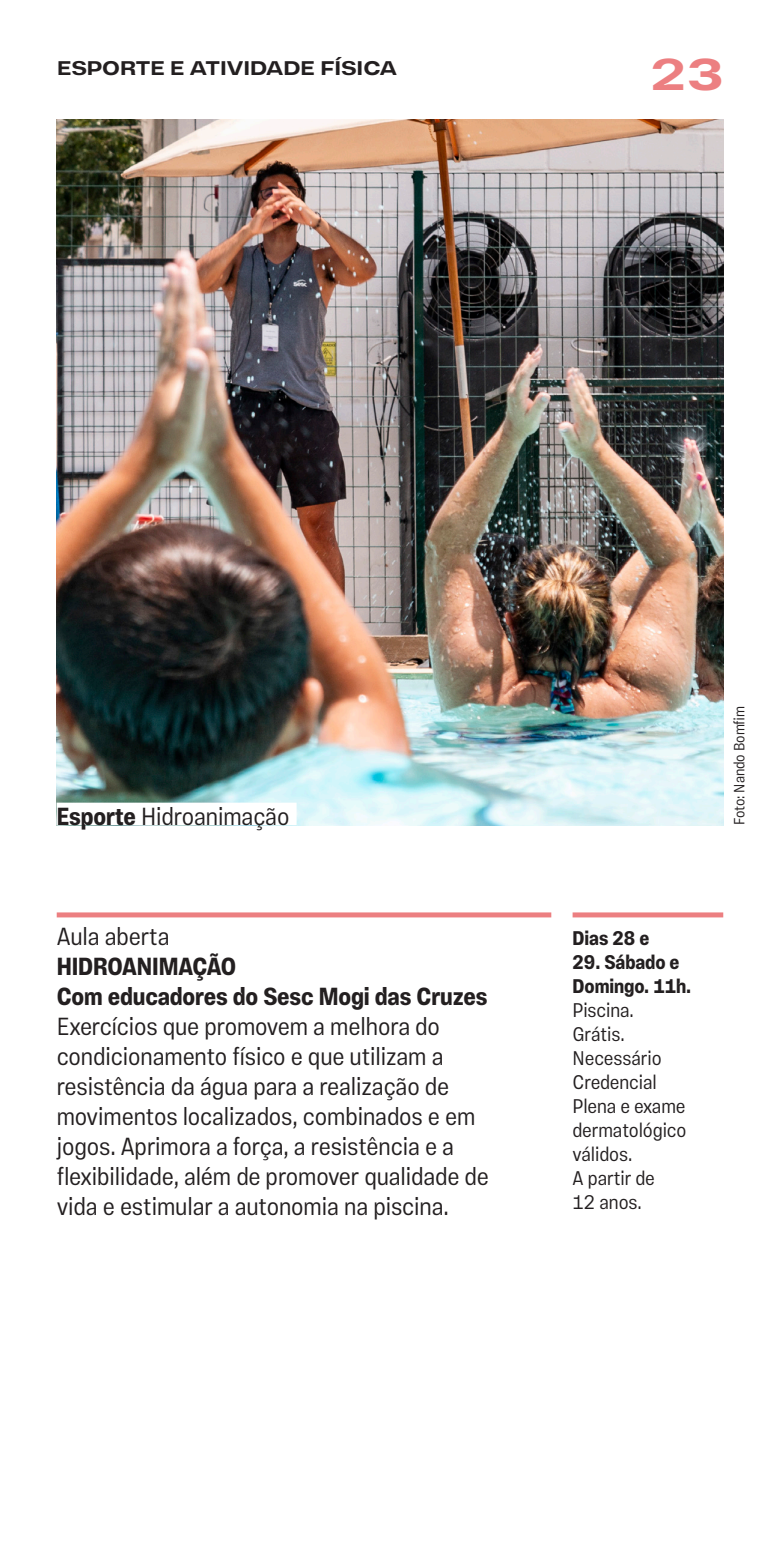
<style>
.page{position:relative;width:780px;height:1560px;background:#fff}
.page>*{position:absolute;margin:0;border:0;box-sizing:border-box;transform-origin:0 0}
.t1{font:700 45px "Vinila Extended";color:#ec7f81}
.sinopse{font:300 25px/30px "Vinila Condensed";letter-spacing:-.005em;color:#231f20}
.com{font:700 25px "Vinila Condensed";letter-spacing:-.005em;color:#231f20}
.legenda__texto{font:300 25px "Vinila Condensed";letter-spacing:-.005em;color:#231f20}
.titulo{font:700 25px "Vinila Condensed";letter-spacing:-.005em;color:#231f20}
.formato__linha2pt{font:300 25px "Vinila Condensed";letter-spacing:-.005em;color:#231f20}
.servico__texto{font:300 20px/24px "Vinila Condensed";letter-spacing:-.005em;color:#231f20}
.servico__data__linha2pt{font:700 20px/24px "Vinila Condensed";letter-spacing:-.005em;color:#231f20}
.chapeu{font:700 20px "Vinila Extended";letter-spacing:-.005em;color:#231f20}
.legenda__credito{font:300 15px "Vinila Condensed";letter-spacing:-.005em;color:#231f20}
.s1{font-weight:700}
</style>
<div class="page">
<div style="left:57px;top:912px;width:494px;height:5px;background:#ec7f81"></div>
<div style="left:572px;top:912px;width:151px;height:5px;background:#ec7f81"></div>
<img style="left:57px;top:120px;width:666px;height:705px">
<div style="left:57px;top:802px;width:239px;height:23px;background:#fff"></div>
<p class="chapeu" style="left:57px;top:56px;width:341px">ESPORTE E ATIVIDADE FÍSICA</p>
<h1 class="t1" style="left:650px;top:47px;width:75px">23</h1>
<p class="legenda__texto" style="left:57px;top:801px;width:234px"><span class="s1">Esporte</span> Hidroanimação</p>
<p class="formato__linha2pt" style="left:57px;top:921px;width:114px">Aula aberta</p>
<p class="titulo" style="left:57px;top:951px;width:181px">HIDROANIMAÇÃO</p>
<p class="com" style="left:57px;top:981px;width:432px">Com educadores do Sesc Mogi das Cruzes</p>
<p class="sinopse" style="left:57px;top:1011px;width:433px">Exercícios que promovem a melhora do condicionamento físico e que utilizam a resistência da água para a realização de movimentos localizados, combinados e em jogos. Aprimora a força, a resistência e a flexibilidade, além de promover qualidade de vida e estimular a autonomia na piscina.</p>
<p class="servico__data__linha2pt" style="left:572px;top:926px;width:78px">Dias 28 e</p>
<p class="servico__data__linha2pt" style="left:572px;top:950px;width:120px">29. Sábado e<br>Domingo. 11h.</p>
<p class="servico__texto" style="left:572px;top:997px;width:63px">Piscina.</p>
<p class="servico__texto" style="left:572px;top:1021px;width:54px">Grátis.</p>
<p class="servico__texto" style="left:572px;top:1045px;width:115px">Necessário<br>Credencial<br>Plena e exame dermatológico válidos.</p>
<p class="servico__texto" style="left:572px;top:1165px;width:84px">A partir de<br>12 anos.</p>
<p class="legenda__credito" style="left:730px;top:825px;width:121px;rotate:-90deg">Foto: Nando Bomfim</p>
</div>
